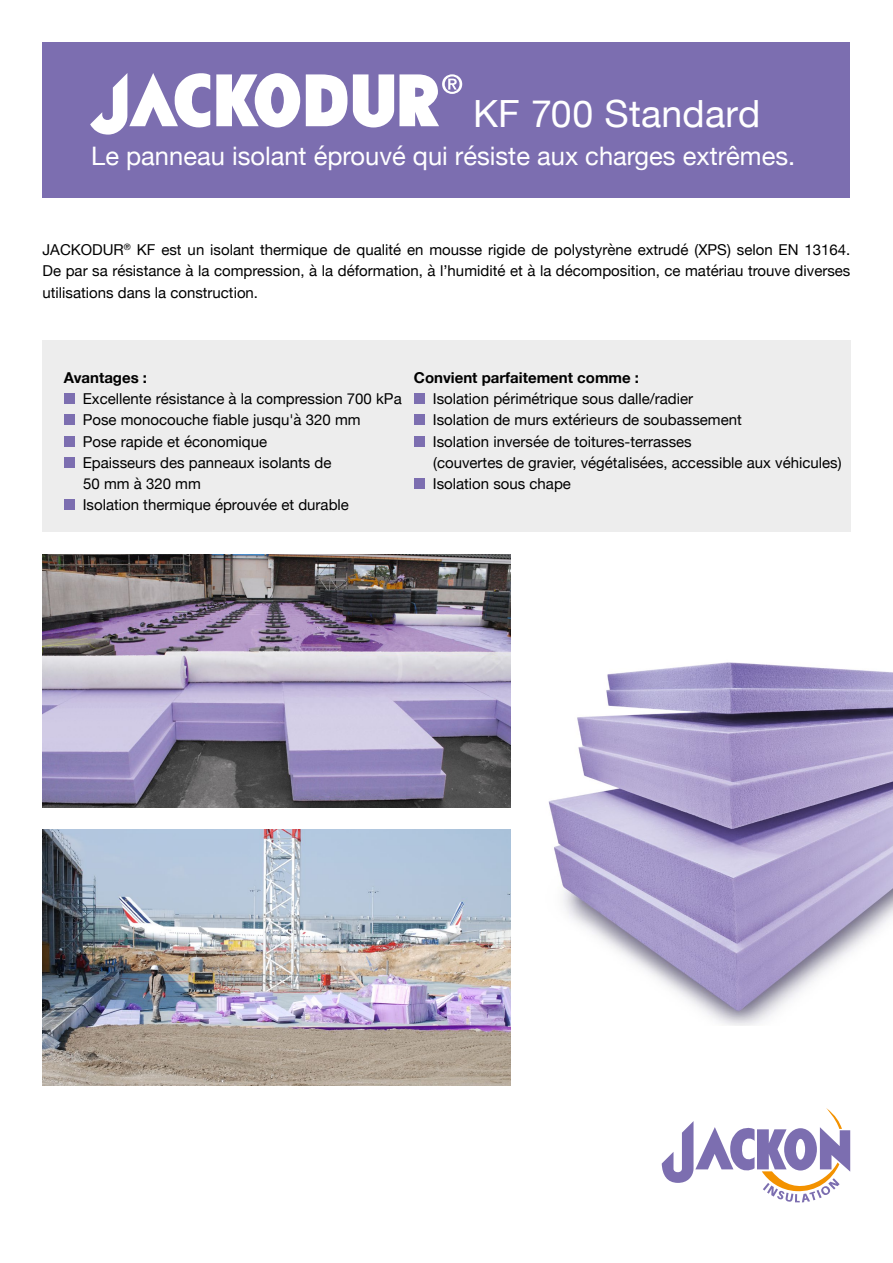
<style>
.page{position:relative;width:893px;height:1263px;background:#fff}
.page>*{position:absolute;margin:0;border:0;box-sizing:border-box;transform-origin:0 0}
.t1{font:37.5px "Helvetica Neue";letter-spacing:.005em;color:#fff}
.t2{font:25.5px "Helvetica Neue";color:#fff}
.t3{font:15px/21.3px "Helvetica Neue";color:#000}
.t4{font:700 15px "Helvetica Neue";color:#000}
</style>
<div class="page">
<div style="left:42px;top:43px;width:808px;height:155px;background:#7c6eb0"></div>
<svg style="left:216px;top:73px;width:84px;height:54px"></svg>
<svg style="left:306px;top:74px;width:41px;height:52px"></svg>
<svg style="left:90px;top:73px;width:120px;height:62px"></svg>
<svg style="left:353px;top:74px;width:109px;height:53px"></svg>
<img style="left:43px;top:555px;width:467px;height:252px">
<img style="left:43px;top:830px;width:467px;height:255px">
<img style="left:548px;top:662px;width:345px;height:363px">
<svg style="left:662px;top:1108px;width:188px;height:94px"></svg>
<div style="left:42px;top:340px;width:808px;height:191px;background:#ededed"></div>
<div style="left:64px;top:393px;width:10px;height:11px;background:#7c6eb0"></div>
<div style="left:64px;top:415px;width:10px;height:10px;background:#7c6eb0"></div>
<div style="left:64px;top:436px;width:10px;height:10px;background:#7c6eb0"></div>
<div style="left:64px;top:457px;width:10px;height:11px;background:#7c6eb0"></div>
<div style="left:64px;top:500px;width:10px;height:10px;background:#7c6eb0"></div>
<div style="left:414px;top:393px;width:10px;height:11px;background:#7c6eb0"></div>
<div style="left:414px;top:415px;width:10px;height:10px;background:#7c6eb0"></div>
<div style="left:414px;top:436px;width:10px;height:10px;background:#7c6eb0"></div>
<div style="left:414px;top:478px;width:10px;height:11px;background:#7c6eb0"></div>
<h1 class="t1" style="left:473px;top:86px;width:289px">KF 700 Standard</h1>
<h2 class="t2" style="left:91px;top:138px;width:705px">Le panneau isolant éprouvé qui résiste aux charges extrêmes.</h2>
<p class="t3" style="left:43px;top:240px;width:809px;text-align:justify">JACKODUR<sup>®</sup> KF est un isolant thermique de qualité en mousse rigide de polystyrène extrudé (XPS) selon EN 13164.<br>De par sa résistance à la compression, à la déformation, à l’humidité et à la décomposition, ce matériau trouve diverses utilisations dans la construction.</p>
<p class="t4" style="left:64px;top:366px;width:85px">Avantages :</p>
<p class="t3" style="left:83px;top:389px;width:320px">Excellente résistance à la compression 700 kPa Pose monocouche fiable jusqu'à 320 mm<br>Pose rapide et économique<br>Epaisseurs des panneaux isolants de<br>50 mm à 320 mm<br>Isolation thermique éprouvée et durable</p>
<p class="t4" style="left:414px;top:366px;width:227px">Convient parfaitement comme :</p>
<p class="t3" style="left:433px;top:389px;width:410px">Isolation périmétrique sous dalle/radier<br>Isolation de murs extérieurs de soubassement<br>Isolation inversée de toitures-terrasses<br>(couvertes de gravier, végétalisées, accessible aux véhicules)<br>Isolation sous chape</p>
</div>
